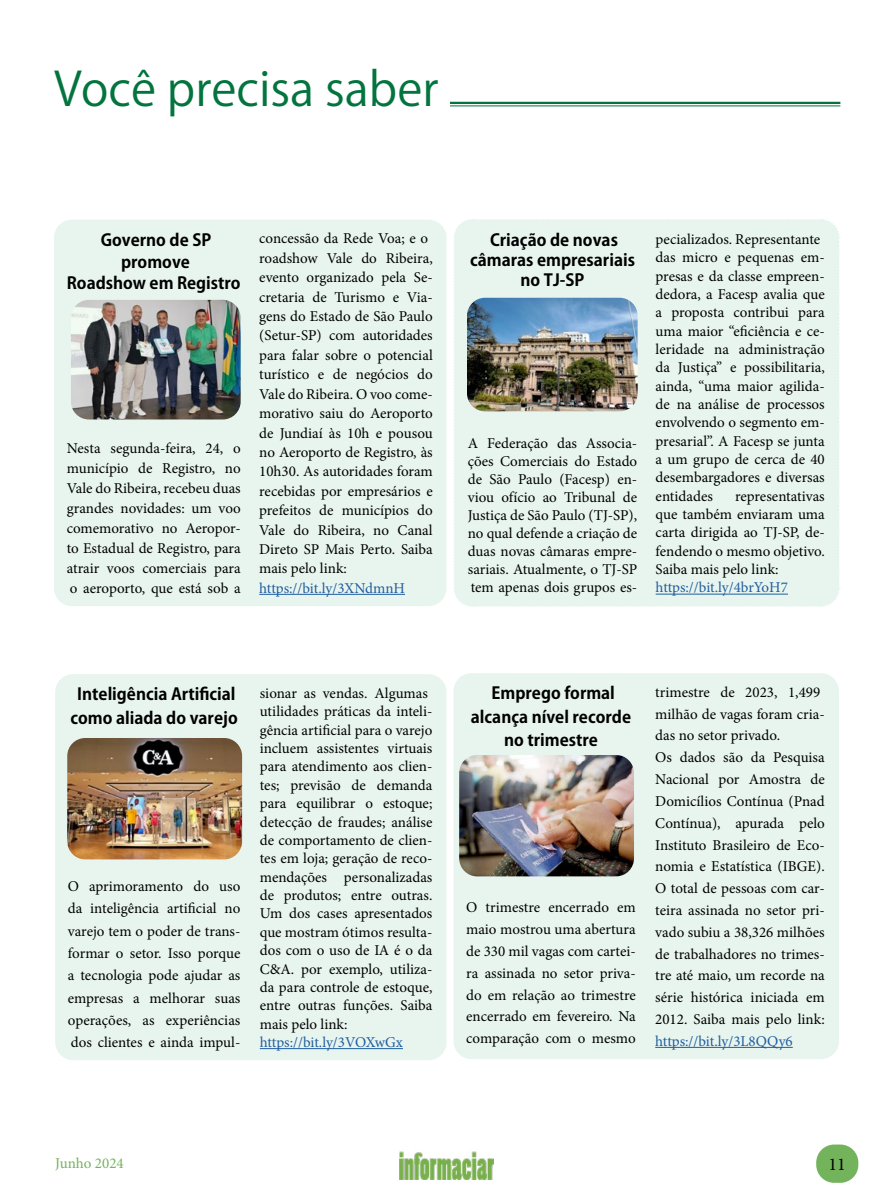
<style>
.page{position:relative;width:893px;height:1191px;background:#fff}
.page>*{position:absolute;margin:0;border:0;box-sizing:border-box;transform-origin:0 0}
.t1{font:46.5px "Koz Go Pr 6 N";color:#03743e}
.t2{font:18px "Minion Pro";color:#000}
.t3{font:700 16.5px/21.8px "Koz Go Pr 6 N";color:#000;text-align:center}
.t4{font:15px/21.8px "Minion Pro";color:#000;text-align:justify}
.t5{font:15px "Minion Pro";letter-spacing:-.01em;color:#205d9e}
.t6{font:15px "Minion Pro";color:#72b35b}
</style>
<div class="page">
<div style="left:816px;top:1144px;width:42px;height:38px;background:#72b35b;border-radius:18px"></div>
<img style="left:399px;top:1151px;width:95px;height:28px">
<div style="left:54px;top:220px;width:392px;height:386px;background:#e8f5ef;border-radius:18px"></div>
<hr style="left:259px;top:594px;width:146px;height:1px;background:#205d9e">
<div style="left:55px;top:674px;width:391px;height:386px;background:#e8f5ef;border-radius:18px"></div>
<hr style="left:260px;top:1048px;width:143px;height:1px;background:#205d9e">
<div style="left:453px;top:673px;width:386px;height:386px;background:#e8f5ef;border-radius:18px"></div>
<hr style="left:655px;top:1047px;width:138px;height:1px;background:#205d9e">
<div style="left:454px;top:219px;width:386px;height:388px;background:#e8f5ef"></div>
<hr style="left:450px;top:102px;width:390px;height:2px;background:#03743e">
<hr style="left:450px;top:105px;width:390px;height:1px;background:#03743e">
<img style="left:71px;top:300px;width:170px;height:119px">
<img style="left:467px;top:298px;width:171px;height:113px">
<img style="left:67px;top:738px;width:175px;height:121px">
<img style="left:459px;top:755px;width:175px;height:121px">
<h1 class="t1" style="left:54px;top:63px;width:386px">Você precisa saber</h1>
<p class="t3" style="left:67px;top:229px;width:176px">Governo de SP promove<br>Roadshow em Registro</p>
<p class="t4" style="left:67px;top:438px;width:176px;line-height:20px">Nesta segunda-feira, 24, o município de Registro, no Vale do Ribeira, recebeu duas grandes novidades: um voo comemorativo no Aeropor&shy;to Estadual de Registro, para atrair voos comerciais para o aeroporto, que está sob a</p>
<p class="t4" style="left:259px;top:229px;width:175px;line-height:19.4px;text-align:left">concessão da Rede Voa; e o roadshow Vale do Ribeira, evento organizado pela Se&shy;cretaria de Turismo e Via&shy;gens do Estado de São Paulo (Setur-SP) com autoridades para falar sobre o potencial turístico e de negócios do<br>Vale do Ribeira. O voo come&shy;morativo saiu do Aeroporto de Jundiaí às 10h e pousou no Aeroporto de Registro, às<br>10h30. As autoridades foram recebidas por empresários e prefeitos de municípios do<br>Vale do Ribeira, no Canal<br>Direto SP Mais Perto. Saiba mais pelo link:</p>
<p class="t5" style="left:259px;top:578px;width:147px">https://bit.ly/3XNdmnH</p>
<p class="t3" style="left:470px;top:231px;width:166px;line-height:19.8px">Criação de novas câmaras empresariais no TJ-SP</p>
<p class="t4" style="left:468px;top:434px;width:171px;line-height:18px">A Federação das Associa&shy;ções Comerciais do Estado de São Paulo (Facesp) en&shy;viou ofício ao Tribunal de Justiça de São Paulo (TJ-SP), no qual defende a criação de duas novas câmaras empre&shy;sariais. Atualmente, o TJ-SP tem apenas dois grupos es-</p>
<p class="t4" style="left:656px;top:230px;width:171px;line-height:18.3px;text-align:left">pecializados. Representante das micro e pequenas em&shy;presas e da classe empreen&shy;dedora, a Facesp avalia que a proposta contribui para uma maior “eficiência e ce&shy;leridade na administração da Justiça” e possibilitaria, ainda, “uma maior agilida&shy;de na análise de processos envolvendo o segmento em&shy;presarial”. A Facesp se junta a um grupo de cerca de 40 desembargadores e diversas entidades</p>
<p class="t4" style="left:656px;top:487px;width:171px;line-height:18.3px;text-indent:80px">representativas que também enviaram uma carta dirigida ao TJ-SP, de&shy;fendendo o mesmo objetivo.<br>Saiba mais pelo link:</p>
<p class="t5" style="left:656px;top:577px;width:134px">https://bit.ly/4brYoH7</p>
<p class="t3" style="left:70px;top:682px;width:169px;line-height:24.2px">Inteligência Artificial como aliada do varejo</p>
<p class="t4" style="left:68px;top:875px;width:174px;line-height:22.4px">O aprimoramento do uso da inteligência artificial no varejo tem o poder de trans&shy;formar o setor. Isso porque a tecnologia pode ajudar as empresas a melhorar suas operações, as experiências dos clientes e ainda impul-</p>
<p class="t4" style="left:260px;top:684px;width:174px;line-height:18.5px;text-align:left">sionar as vendas. Algumas utilidades práticas da inteli&shy;gência artificial para o varejo incluem assistentes virtuais para atendimento aos clien&shy;tes; previsão de demanda para equilibrar o estoque; detecção de fraudes; análise de comportamento de clien&shy;tes em loja; geração de reco&shy;mendações personalizadas de produtos; entre outras.<br>Um dos cases apresentados que mostram ótimos resulta&shy;dos com o uso de IA é o da<br>C&amp;A. por exemplo, utiliza&shy;da para controle de estoque, entre outras funções. Saiba mais pelo link:</p>
<p class="t5" style="left:260px;top:1032px;width:145px">https://bit.ly/3VOXwGx</p>
<p class="t3" style="left:471px;top:681px;width:162px;line-height:23.5px">Emprego formal alcança nível recorde no trimestre</p>
<p class="t4" style="left:466px;top:896px;width:171px">O trimestre encerrado em maio mostrou uma abertura de 330 mil vagas com cartei&shy;ra assinada no setor priva&shy;do em relação ao trimestre encerrado em fevereiro. Na comparação com o mesmo</p>
<p class="t4" style="left:655px;top:681px;width:171px;text-align:left">trimestre de 2023, 1,499 milhão de vagas foram cria&shy;das no setor privado.<br>Os dados são da Pesquisa<br>Nacional por Amostra de<br>Domicílios Contínua (Pnad<br>Contínua), apurada pelo<br>Instituto Brasileiro de Eco&shy;nomia e Estatística (IBGE).<br>O total de pessoas com car&shy;teira assinada no setor pri&shy;vado subiu a 38,326 milhões de trabalhadores no trimes&shy;tre até maio, um recorde na série histórica iniciada em<br>2012. Saiba mais pelo link:</p>
<p class="t5" style="left:655px;top:1031px;width:139px">https://bit.ly/3L8QQy6</p>
<p class="t6" style="left:55px;top:1152px;width:70px">Junho 2024</p>
<p class="t2" style="left:829px;top:1152px;width:19px">11</p>
</div>
